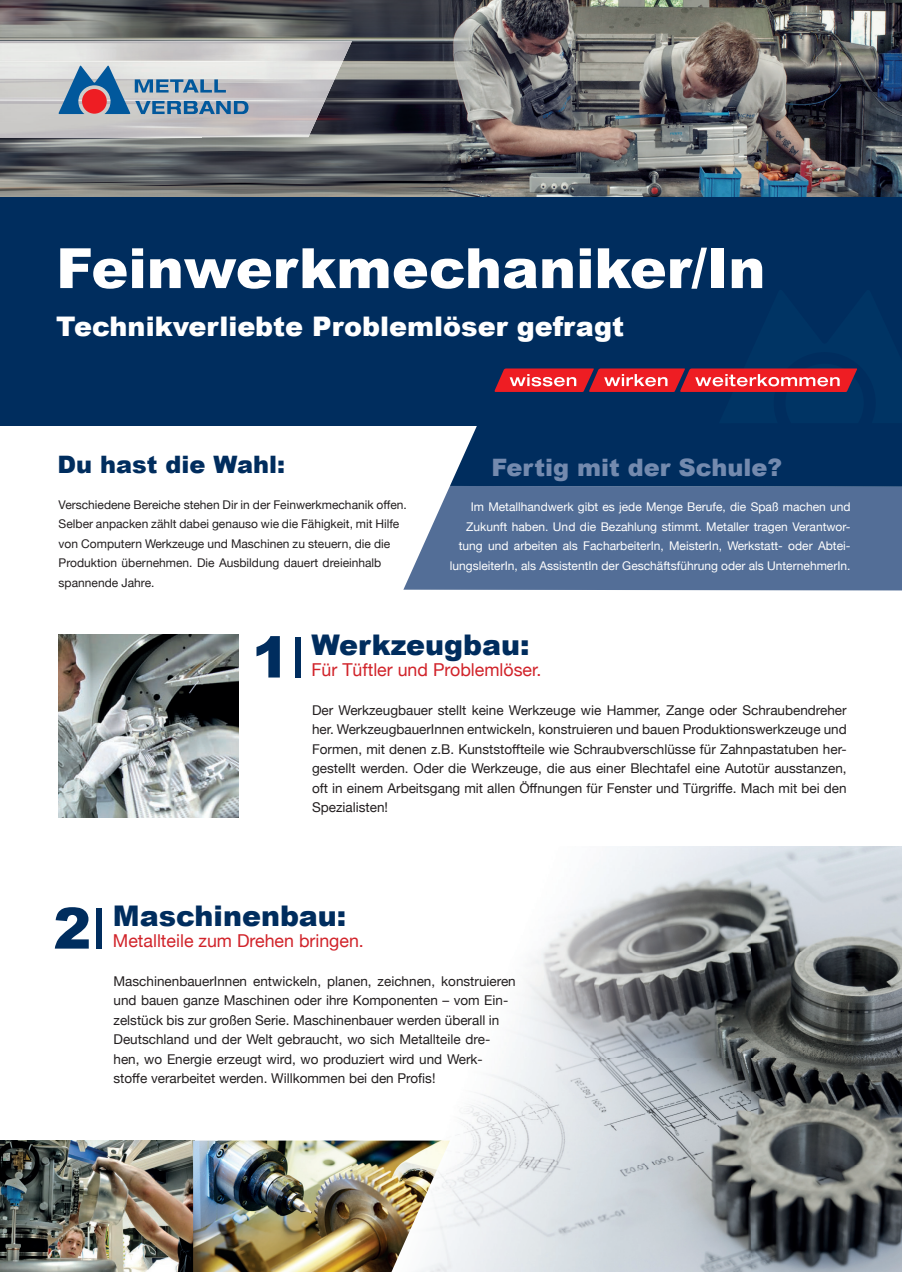
<style>
.page{position:relative;width:902px;height:1272px;background:#fff}
.page>*{position:absolute;margin:0;border:0;box-sizing:border-box;transform-origin:0 0}
.t1{font:900 56.85px "Arial";color:#002d5e}
.t2{font:900 55.5px "Arial";color:#fff}
.t3{font:900 28.5px "Arial";color:#002d5e}
.t4{font:900 27px "Arial";color:#fff}
.t5{font:900 24px "Arial";color:#748aae}
.t6{font:900 24px "Arial";color:#002d5e}
.t7{font:17.85px "Helvetica Neue";color:#d1232a}
.t8{font:13.5px/19.5px "Helvetica Neue";color:#231f20;text-align:justify}
.t9{font:12px/19.5px "Helvetica Neue";color:#fff;text-align:right}
.t10{font:12px/19.5px "Helvetica Neue";color:#231f20}
.s1{font-weight:400}
.s2{font-size:56.85px}
.s3{font-weight:400;font-size:56.85px}
</style>
<div class="page">
<img style="left:450px;top:846px;width:451px;height:425px">
<img style="left:0;top:0;width:901px;height:197px">
<img style="left:0;top:41px;width:352px;height:96px">
<svg style="left:59px;top:66px;width:189px;height:48px;background:#93a3b7"></svg>
<div style="left:0;top:197px;width:901px;height:228px;background:#002d5e"></div>
<div style="left:403px;top:486px;width:498px;height:104px;background:#536e97"></div>
<img style="left:59px;top:634px;width:179px;height:183px">
<svg style="left:450px;top:368px;width:451px;height:118px"></svg>
<div style="left:493px;top:458px;width:288px;height:22px;background:#002d5e"></div>
<img style="left:0;top:1140px;width:450px;height:131px">
<h2 class="t2" style="left:56px;top:228px;width:710px">Feinwerkmechaniker/In</h2>
<h3 class="t4" style="left:56px;top:307px;width:569px">Technikverliebte Problemlöser gefragt</h3>
<h3 class="t6" style="left:57px;top:447px;width:229px">Du hast die Wahl:</h3>
<p class="t10" style="left:59px;top:495px;width:350px">Verschiedene Bereiche stehen Dir in der Feinwerkmechanik offen.<br>Selber anpacken zählt dabei genauso wie die Fähigkeit, mit Hilfe von Computern Werkzeuge und Maschinen zu steuern, die die Produktion übernehmen. Die Ausbildung dauert dreieinhalb spannende Jahre.</p>
<h3 class="t5" style="left:491px;top:449px;width:292px">Fertig mit der Schule?</h3>
<p class="t9" style="left:450px;top:497px;width:402px">Im Metallhandwerk gibt es jede Menge Berufe, die Spaß machen und Zukunft haben. Und die Bezahlung stimmt. Metaller tragen Verantwor&shy;tung und arbeiten als FacharbeiterIn, MeisterIn, Werkstatt- oder Abtei&shy;lungsleiterIn, als AssistentIn der Geschäftsführung oder als UnternehmerIn.</p>
<h1 class="t1" style="left:252px;top:616px;width:55px">1<span class="s1">I</span></h1>
<h3 class="t3" style="left:311px;top:624px;width:220px">Werkzeugbau:</h3>
<h3 class="t7" style="left:311px;top:657px;width:231px">Für Tüftler und Problemlöser.</h3>
<p class="t8" style="left:312px;top:701px;width:536px">Der Werkzeugbauer stellt keine Werkzeuge wie Hammer, Zange oder Schraubendreher her. WerkzeugbauerInnen entwickeln, konstruieren und bauen Produktionswerkzeuge und Formen, mit denen z.B. Kunststoffteile wie Schraubverschlüsse für Zahnpastatuben her&shy;gestellt werden. Oder die Werkzeuge, die aus einer Blechtafel eine Autotür ausstanzen, oft in einem Arbeitsgang mit allen Öffnungen für Fenster und Türgriffe. Mach mit bei den Spezialisten!</p>
<h3 class="t3" style="left:53px;top:895px;width:294px"><span class="s2">2</span><span class="s3">I</span> Maschinenbau:</h3>
<h3 class="t7" style="left:113px;top:928px;width:252px">Metallteile zum Drehen bringen.</h3>
<p class="t8" style="left:113px;top:972px;width:404px;text-align:left">MaschinenbauerInnen entwickeln, planen, zeichnen, konstruieren und bauen ganze Maschinen oder ihre Komponenten – vom Ein&shy;zelstück bis zur großen Serie. Maschinenbauer werden überall in Deutschland und der Welt gebraucht, wo sich Metallteile dre&shy;hen, wo Energie erzeugt wird, wo produziert wird und Werk&shy;stoffe verarbeitet werden. Willkommen bei den Profis!</p>
</div>
